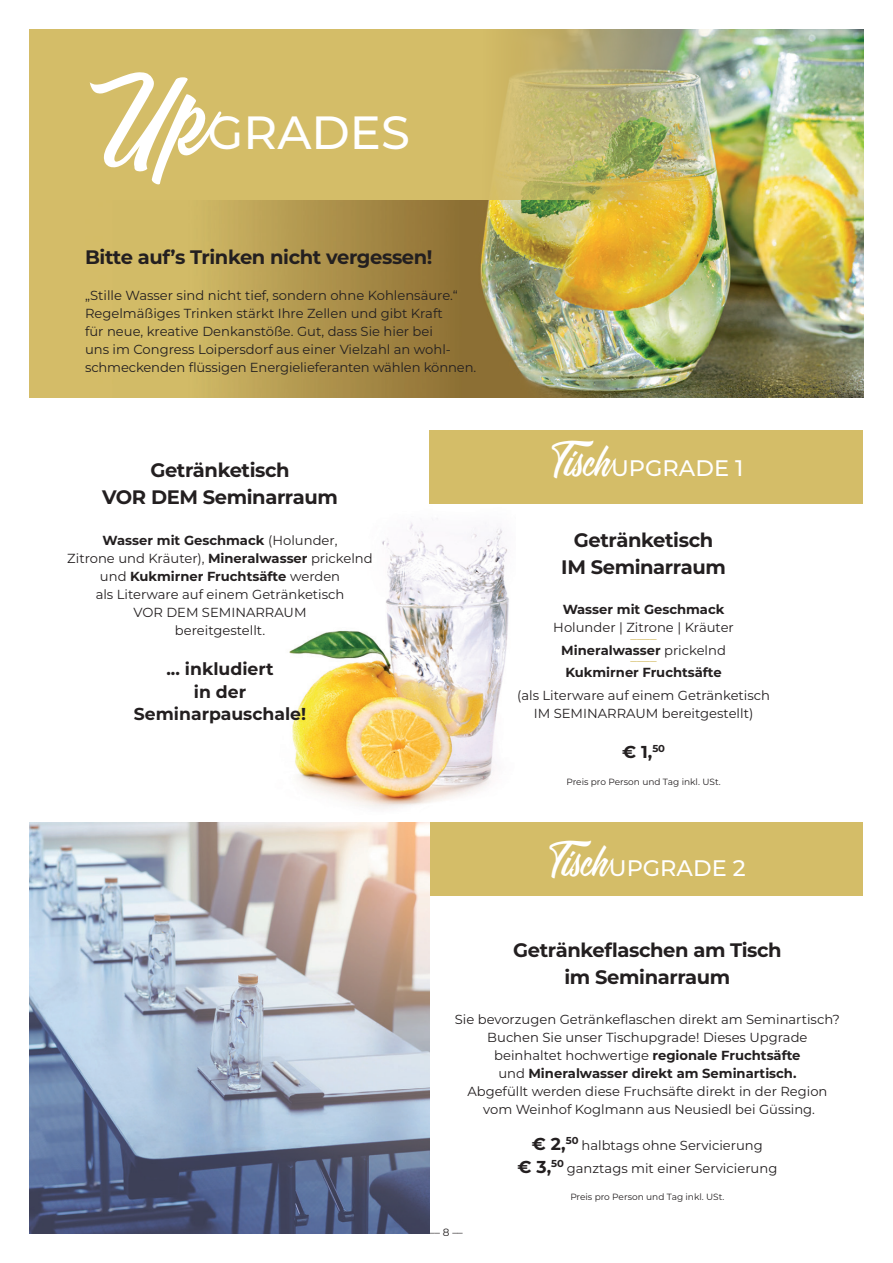
<style>
.page{position:relative;width:893px;height:1263px;background:#fff}
.page>*{position:absolute;margin:0;border:0;box-sizing:border-box;transform-origin:0 0}
.t1{font:111.6px "Weekend Flower Hunters";color:#fff}
.t2{font:500 46.5px "Montserrat";color:#fff}
.t3{font:500 22.5px "Montserrat";color:#fff}
.t4{font:700 19.5px "Montserrat";letter-spacing:-.02em;color:#231f20}
.t5{font:700 17.25px "Montserrat";color:#231f20}
.t6{font:13.2px/18px "Montserrat";color:#231f20;text-align:center}
.t7{font:700 13.2px "Montserrat";color:#231f20}
.t8{font:13.2px "Montserrat";color:#d4bd68}
.t9{font:10.5px "Montserrat";color:#231f20}
.t10{font:9px "Montserrat";color:#231f20}
.s1{font-weight:400}
.s2{font-weight:700}
.s3{font-family:"Weekend Flower Hunters";font-weight:400;font-size:42px}
.s4{font-weight:700;font-size:17.25px}
</style>
<div class="page">
<div style="left:429px;top:822px;width:434px;height:74px;background:#d4bd68"></div>
<img style="left:289px;top:518px;width:220px;height:291px">
<img style="left:30px;top:30px;width:833px;height:368px">
<img style="left:30px;top:822px;width:399px;height:411px">
<div style="left:429px;top:430px;width:434px;height:74px;background:#d4bd68"></div>
<img style="left:30px;top:30px;width:736px;height:170px">
<p class="t1" style="left:90px;top:54px;width:119px">Up</p>
<p class="t2" style="left:208px;top:100px;width:204px">GRADES</p>
<p class="t4" style="left:85px;top:243px;width:349px">Bitte auf’s Trinken nicht vergessen!</p>
<p class="t6" style="left:85px;top:286px;width:374px">„Stille Wasser sind nicht tief, sondern ohne Kohlensäure.“</p>
<p class="t6" style="left:85px;top:304px;width:359px">Regelmäßiges Trinken stärkt Ihre Zellen und gibt Kraft</p>
<p class="t6" style="left:85px;top:322px;width:349px">für neue, kreative Denkanstöße. Gut, dass Sie hier bei</p>
<p class="t6" style="left:85px;top:340px;width:367px">uns im Congress Loipersdorf aus einer Vielzahl an wohl-</p>
<p class="t6" style="left:85px;top:358px;width:393px">schmeckenden flüssigen Energielieferanten wählen können.</p>
<p class="t4" style="left:150px;top:456px;width:141px">Getränketisch</p>
<p class="t4" style="left:102px;top:483px;width:237px">VOR DEM Seminarraum</p>
<p class="t7" style="left:103px;top:530px;width:236px">Wasser mit Geschmack <span class="s1">(Holunder,</span></p>
<p class="t6" style="left:67px;top:548px;width:307px">Zitrone und Kräuter), <span class="s2">Mineralwasser</span> prickelnd</p>
<p class="t7" style="left:100px;top:566px;width:242px"><span class="s1">und</span> Kukmirner Fruchtsäfte <span class="s1">werden</span></p>
<p class="t6" style="left:96px;top:584px;width:250px">als Literware auf einem Getränketisch</p>
<p class="t6" style="left:134px;top:602px;width:174px">VOR DEM SEMINARRAUM</p>
<p class="t6" style="left:175px;top:620px;width:92px">bereitgestellt.</p>
<p class="t5" style="left:166px;top:656px;width:109px">... inkludiert</p>
<p class="t5" style="left:194px;top:679px;width:54px">in der</p>
<p class="t5" style="left:134px;top:701px;width:174px">Seminarpauschale!</p>
<p class="t3" style="left:551px;top:452px;width:194px"><span class="s3">Tisch</span>UPGRADE 1</p>
<p class="t4" style="left:574px;top:526px;width:141px">Getränketisch</p>
<p class="t4" style="left:561px;top:553px;width:166px">IM Seminarraum</p>
<p class="t7" style="left:563px;top:600px;width:163px">Wasser mit Geschmack</p>
<p class="t6" style="left:553px;top:618px;width:182px">Holunder | Zitrone | Kräuter</p>
<p class="t8" style="left:630px;top:629px;width:28px">––––</p>
<p class="t7" style="left:561px;top:640px;width:166px">Mineralwasser <span class="s1">prickelnd</span></p>
<p class="t8" style="left:630px;top:651px;width:28px">––––</p>
<p class="t7" style="left:565px;top:663px;width:158px">Kukmirner Fruchtsäfte</p>
<p class="t6" style="left:517px;top:685px;width:254px">(als Literware auf einem Getränketisch</p>
<p class="t6" style="left:534px;top:703px;width:221px">IM SEMINARRAUM bereitgestellt)</p>
<p class="t5" style="left:622px;top:739px;width:45px">€ 1,<sup>50</sup></p>
<p class="t10" style="left:566px;top:776px;width:156px">Preis pro Person und Tag inkl. USt.</p>
<p class="t3" style="left:549px;top:852px;width:198px"><span class="s3">Tisch</span>UPGRADE 2</p>
<p class="t4" style="left:513px;top:936px;width:270px">Getränkeflaschen am Tisch</p>
<p class="t4" style="left:564px;top:963px;width:167px">im Seminarraum</p>
<p class="t6" style="left:455px;top:1010px;width:387px">Sie bevorzugen Getränkeflaschen direkt am Seminartisch?<br>Buchen Sie unser Tischupgrade! Dieses Upgrade</p>
<p class="t6" style="left:494px;top:1046px;width:308px">beinhaltet hochwertige <span class="s2">regionale Fruchtsäfte</span></p>
<p class="t7" style="left:498px;top:1064px;width:300px"><span class="s1">und</span> Mineralwasser direkt am Seminartisch.</p>
<p class="t6" style="left:467px;top:1082px;width:362px">Abgefüllt werden diese Fruchsäfte direkt in der Region</p>
<p class="t6" style="left:483px;top:1100px;width:333px">vom Weinhof Koglmann aus Neusiedl bei Güssing.</p>
<p class="t6" style="left:532px;top:1136px;width:232px"><span class="s4">€ 2,</span><sup>50</sup> halbtags ohne Servicierung</p>
<p class="t6" style="left:517px;top:1158px;width:261px"><span class="s4">€ 3,</span><sup>50</sup> ganztags mit einer Servicierung</p>
<p class="t10" style="left:570px;top:1190px;width:156px">Preis pro Person und Tag inkl. USt.</p>
<p class="t9" style="left:430px;top:1225px;width:35px">–– 8 ––</p>
</div>
